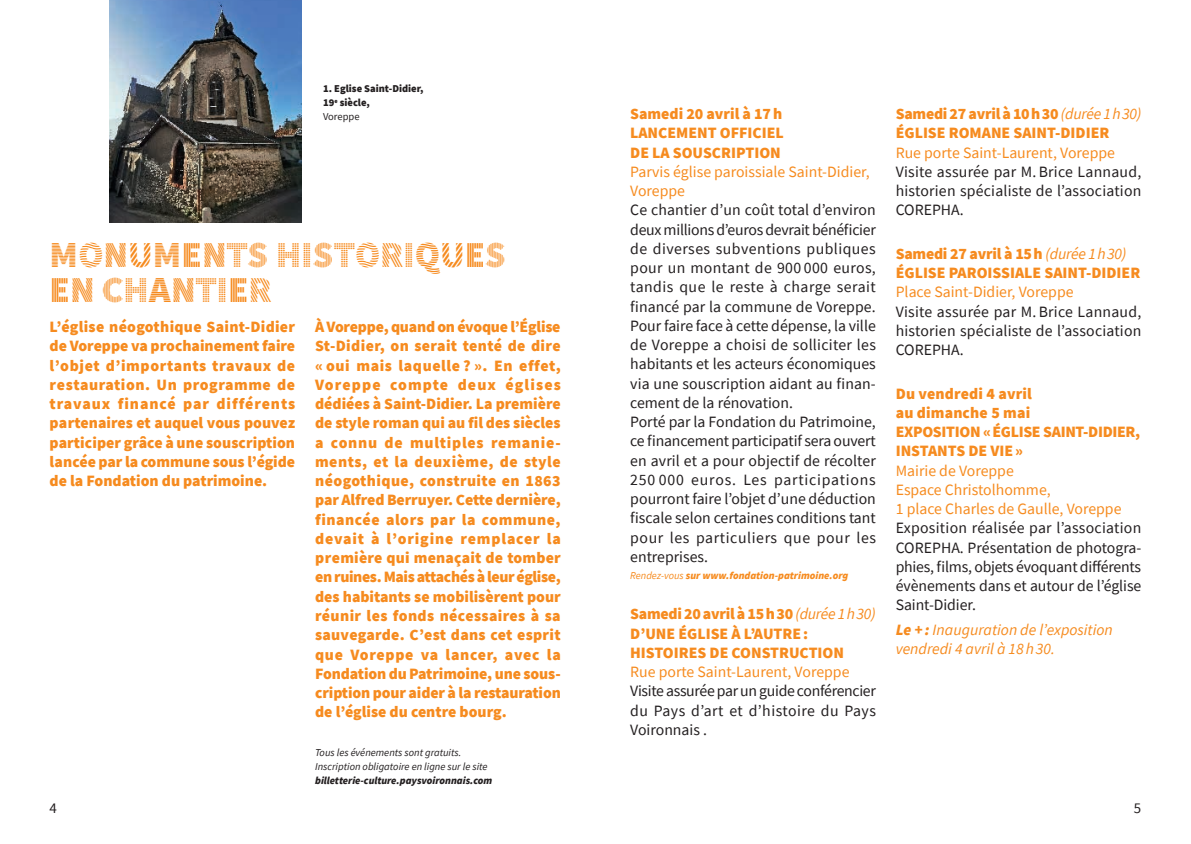
<style>
.page{position:relative;width:1191px;height:844px;background:#fff}
.page>*{position:absolute;margin:0;border:0;box-sizing:border-box;transform-origin:0 0}
.t1{font:900 36.75px/35px "Source Sans Pro DISPLAYV2";color:#f68b1f}
.t2{font:900 15.75px/19.2px "Source Sans Pro";color:#f68b1f}
.t3{font:15.75px/19.2px "Source Sans Pro";color:#231f20;text-align:justify}
.t4{font:15.75px/19.2px "Source Sans Pro";color:#f68b1f}
.t5{font:italic 15.75px/19.2px "Source Sans Pro";color:#f68b1f}
.t6{font:14.88px "Source Sans Pro";color:#231f20}
.t7{font:italic 10.5px/14px "Source Sans Pro";color:#231f20}
.t8{font:italic 900 10.5px "Source Sans Pro";color:#f68b1f}
.t9{font:italic 900 10.5px "Source Sans Pro";color:#231f20}
.t10{font:900 10.5px/14px "Source Sans Pro";color:#231f20}
.s1{font-weight:400}
.s2{font-weight:400;font-style:italic}
.s3{font-weight:900}
</style>
<div class="page">
<img style="left:109px;top:0;width:192px;height:223px">
<p class="t10" style="left:323px;top:82px;width:102px">1. Eglise Saint-Didier,<br>19<sup>e</sup> siècle,<br><span class="s1">Voreppe</span></p>
<h1 class="t1" style="left:50px;top:238px;width:458px">MONUMENTS HISTORIQUES<br>EN CHANTIER</h1>
<p class="t2" style="left:50px;top:317px;width:247px;text-align:justify">L’église néogothique Saint-Didier de Voreppe va prochainement faire l’objet d’importants travaux de restauration. Un programme de travaux financé par différents partenaires et auquel vous pouvez participer grâce à une souscription lancée par la commune sous l’égide de la Fondation du patrimoine.</p>
<p class="t2" style="left:315px;top:317px;width:247px;text-align:justify">À Voreppe, quand on évoque l’Église St-Didier, on serait tenté de dire « oui mais laquelle ? ». En effet, Voreppe compte deux églises dédiées à Saint-Didier. La première de style roman qui au fil des siècles a connu de multiples remanie&shy;ments, et la deuxième, de style néogothique, construite en 1863 par Alfred Berruyer. Cette dernière, financée alors par la commune, devait à l’origine remplacer la première qui menaçait de tomber en ruines. Mais attachés à leur église, des habitants se mobilisèrent pour réunir les fonds nécessaires à sa sauvegarde. C’est dans cet esprit que Voreppe va lancer, avec la Fondation du Patrimoine, une sous&shy;cription pour aider à la restauration de l’église du centre bourg.</p>
<p class="t7" style="left:315px;top:744px;width:174px">Tous les événements sont gratuits.<br>Inscription obligatoire en ligne sur le site</p>
<p class="t9" style="left:315px;top:772px;width:179px">billetterie-culture.paysvoironnais.com</p>
<p class="t2" style="left:630px;top:104px;width:155px;text-align:justify">Samedi 20 avril à 17h LANCEMENT OFFICIEL DE LA SOUSCRIPTION</p>
<p class="t4" style="left:630px;top:162px;width:241px">Parvis église paroissiale Saint-Didier,<br>Voreppe</p>
<p class="t3" style="left:630px;top:200px;width:247px;text-align:left">Ce chantier d’un coût total d’environ deux millions d’euros devrait bénéficier de diverses subventions publiques pour un montant de 900 000 euros, tandis que le reste à charge serait financé par la commune de Voreppe.<br>Pour faire face à cette dépense, la ville de Voreppe a choisi de solliciter les habitants et les acteurs économiques via une souscription aidant au finan&shy;cement de la rénovation.<br>Porté par la Fondation du Patrimoine, ce financement participatif sera ouvert en avril et a pour objectif de récolter 250 000 euros. Les participations pourront faire l’objet d’une déduction fiscale selon certaines conditions tant pour les particuliers que pour les entreprises.</p>
<p class="t8" style="left:630px;top:567px;width:219px"><span class="s1">Rendez-vous</span> sur www.fondation-patrimoine.org</p>
<p class="t2" style="left:630px;top:604px;width:247px">Samedi 20 avril à 15h30 <span class="s2">(durée 1h30)<br></span>D’UNE ÉGLISE À L’AUTRE:<br>HISTOIRES DE CONSTRUCTION</p>
<p class="t4" style="left:630px;top:662px;width:221px">Rue porte Saint-Laurent, Voreppe</p>
<p class="t3" style="left:630px;top:681px;width:247px">Visite assurée par un guide conférencier du Pays d’art et d’histoire du Pays Voironnais .</p>
<p class="t2" style="left:895px;top:104px;width:247px">Samedi 27 avril à 10h30 <span class="s2">(durée 1h30)<br></span>ÉGLISE ROMANE SAINT-DIDIER</p>
<p class="t4" style="left:895px;top:142px;width:221px">Rue porte Saint-Laurent, Voreppe</p>
<p class="t3" style="left:895px;top:162px;width:247px">Visite assurée par M. Brice Lannaud, historien spécialiste de l’association COREPHA.</p>
<p class="t2" style="left:895px;top:243px;width:246px">Samedi 27 avril à 15h <span class="s2">(durée 1h30)<br></span>ÉGLISE PAROISSIALE SAINT-DIDIER</p>
<p class="t4" style="left:895px;top:282px;width:179px">Place Saint-Didier, Voreppe</p>
<p class="t3" style="left:895px;top:301px;width:247px">Visite assurée par M. Brice Lannaud, historien spécialiste de l’association COREPHA.</p>
<p class="t2" style="left:895px;top:383px;width:246px">Du vendredi 4 avril<br>au dimanche 5 mai<br>EXPOSITION «ÉGLISE SAINT-DIDIER,<br>INSTANTS DE VIE»</p>
<p class="t4" style="left:895px;top:460px;width:227px">Mairie de Voreppe<br>Espace Christolhomme,<br>1 place Charles de Gaulle, Voreppe</p>
<p class="t3" style="left:895px;top:518px;width:247px">Exposition réalisée par l’association COREPHA. Présentation de photogra&shy;phies, films, objets évoquant différents évènements dans et autour de l’église Saint-Didier.</p>
<p class="t5" style="left:895px;top:619px;width:219px"><span class="s3">Le +:</span> Inauguration de l’exposition vendredi 4 avril à 18h30.</p>
<p class="t6" style="left:50px;top:797px;width:9px">4</p>
<p class="t6" style="left:1134px;top:797px;width:9px">5</p>
</div>
